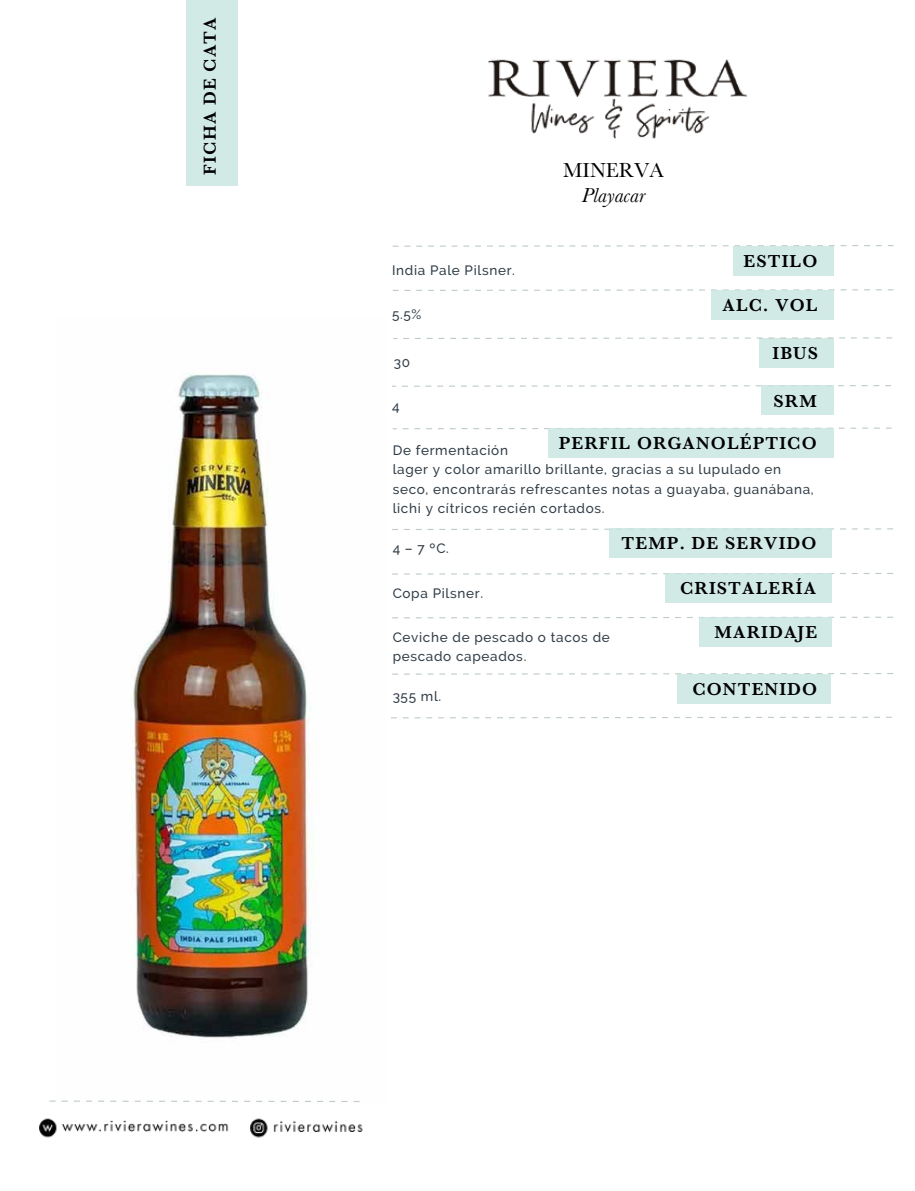
<style>
.page{position:relative;width:915px;height:1191px;background:#fff}
.page>*{position:absolute;margin:0;border:0;box-sizing:border-box;transform-origin:0 0}
.t1{font:italic 21px "Baskerville";color:#000}
.t2{font:21px "Baskerville";color:#000}
.t3{font:600 18px "Baskerville";letter-spacing:.06em;color:#000}
.t4{font:500 13.5px/19.5px "Raleway";letter-spacing:.05em;color:#323e48}
</style>
<div class="page">
<img style="left:131px;top:373px;width:229px;height:729px">
<div style="left:186px;top:0;width:51px;height:185px;background:#d2eae6"></div>
<svg style="left:392px;top:245px;width:502px;height:2px"></svg>
<div style="left:733px;top:245px;width:100px;height:30px;background:#d2eae6"></div>
<svg style="left:392px;top:289px;width:502px;height:2px"></svg>
<div style="left:711px;top:290px;width:122px;height:30px;background:#d2eae6"></div>
<svg style="left:392px;top:427px;width:500px;height:3px"></svg>
<div style="left:759px;top:338px;width:74px;height:30px;background:#d2eae6"></div>
<svg style="left:392px;top:385px;width:499px;height:2px"></svg>
<div style="left:548px;top:428px;width:284px;height:30px;background:#d2eae6"></div>
<svg style="left:392px;top:528px;width:501px;height:2px"></svg>
<div style="left:609px;top:528px;width:222px;height:30px;background:#d2eae6"></div>
<svg style="left:392px;top:673px;width:501px;height:2px"></svg>
<svg style="left:49px;top:1100px;width:310px;height:2px"></svg>
<img style="left:39px;top:1118px;width:324px;height:20px">
<img style="left:488px;top:59px;width:259px;height:80px">
<div style="left:760px;top:385px;width:73px;height:30px;background:#d2eae6"></div>
<svg style="left:393px;top:337px;width:500px;height:2px"></svg>
<svg style="left:392px;top:616px;width:501px;height:3px"></svg>
<div style="left:699px;top:617px;width:132px;height:30px;background:#d2eae6"></div>
<svg style="left:391px;top:716px;width:501px;height:3px"></svg>
<div style="left:676px;top:674px;width:154px;height:30px;background:#d2eae6"></div>
<svg style="left:392px;top:573px;width:501px;height:2px"></svg>
<div style="left:665px;top:573px;width:166px;height:30px;background:#d2eae6"></div>
<h2 class="t3" style="left:197px;top:174px;width:158px;rotate:-90deg">FICHA DE CATA</h2>
<p class="t4" style="left:392px;top:261px;width:124px">India Pale Pilsner.</p>
<p class="t4" style="left:392px;top:305px;width:31px">5.5%</p>
<p class="t4" style="left:393px;top:352px;width:18px">30</p>
<h1 class="t2" style="left:563px;top:156px;width:102px">MINERVA</h1>
<h1 class="t1" style="left:581px;top:181px;width:65px">Playacar</h1>
<h2 class="t3" style="left:743px;top:248px;width:75px">ESTILO</h2>
<h2 class="t3" style="left:722px;top:293px;width:97px">ALC. VOL</h2>
<h2 class="t3" style="left:772px;top:341px;width:47px">IBUS</h2>
<h2 class="t3" style="left:773px;top:388px;width:45px">SRM</h2>
<p class="t4" style="left:392px;top:440px;width:422px">De fermentación<br>lager y color amarillo brillante, gracias a su lupulado en seco, encontrarás refrescantes notas a guayaba, guanábana, lichi y cítricos recién cortados.</p>
<p class="t4" style="left:392px;top:539px;width:58px">4 – 7 ºC.</p>
<p class="t4" style="left:392px;top:396px;width:9px">4</p>
<h2 class="t3" style="left:558px;top:430px;width:259px">PERFIL ORGANOLÉPTICO</h2>
<h2 class="t3" style="left:621px;top:531px;width:196px">TEMP. DE SERVIDO</h2>
<p class="t4" style="left:392px;top:583px;width:92px">Copa Pilsner.</p>
<p class="t4" style="left:392px;top:627px;width:219px">Ceviche de pescado o tacos de pescado capeados.</p>
<p class="t4" style="left:392px;top:687px;width:50px">355 ml.</p>
<h2 class="t3" style="left:680px;top:575px;width:137px">CRISTALERÍA</h2>
<h2 class="t3" style="left:714px;top:619px;width:104px">MARIDAJE</h2>
<h2 class="t3" style="left:692px;top:676px;width:126px">CONTENIDO</h2>
</div>
